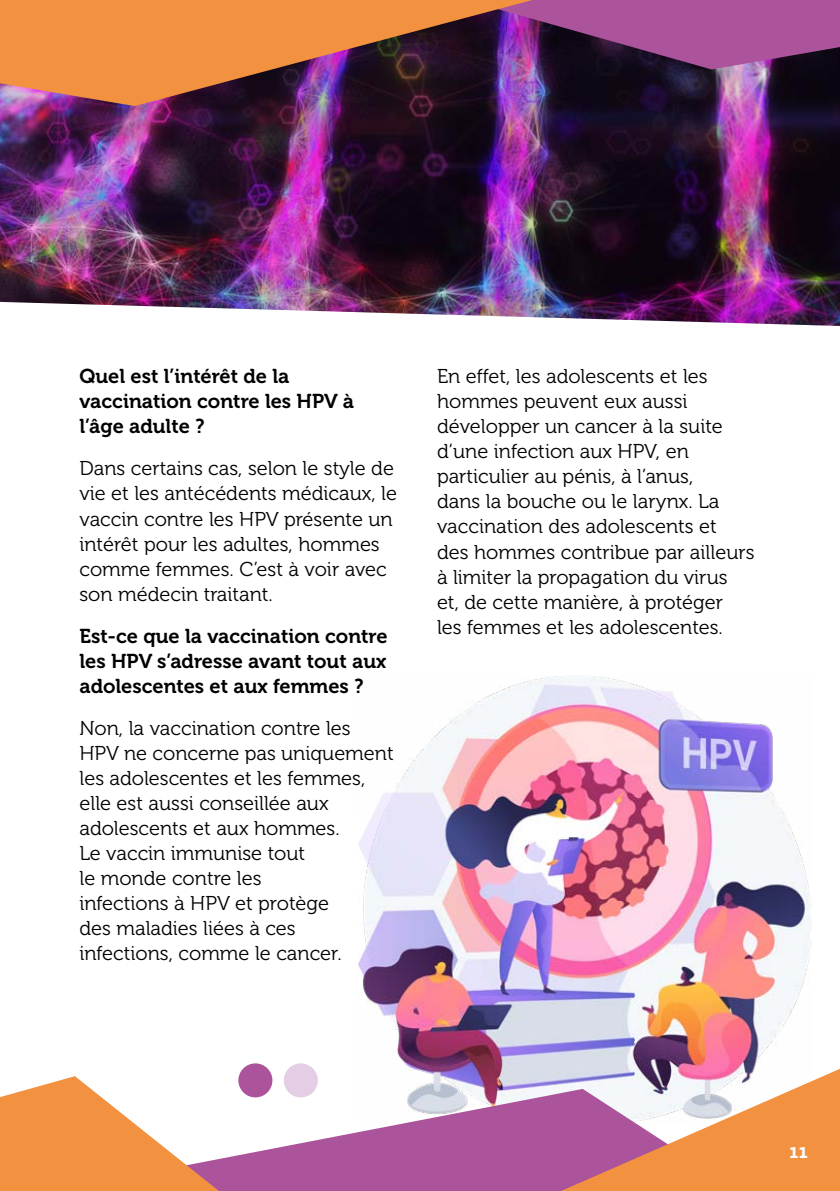
<style>
.page{position:relative;width:840px;height:1191px;background:#fff}
.page>*{position:absolute;margin:0;border:0;box-sizing:border-box;transform-origin:0 0}
.body{font:20px/25px "Museo 300";color:#000}
.body-2{font:20px/25px "Museo 700";color:#000}
.t1{font:700 16px "Geogrotesque";color:#fff}
</style>
<div class="page">
<img style="left:358px;top:676px;width:453px;height:413px">
<svg style="left:219px;top:1089px;width:342px;height:102px;fill:#ac549b"></svg>
<img style="left:0;top:69px;width:839px;height:257px">
<svg style="left:561px;top:1068px;width:278px;height:123px"></svg>
<svg style="left:0;top:1076px;width:219px;height:115px"></svg>
<svg style="left:532px;top:0;width:307px;height:69px;background:#86427c"></svg>
<img style="left:0;top:0;width:532px;height:106px">
<div style="left:238px;top:1063px;width:34px;height:34px;background:#ac549b;border-radius:50%"></div>
<div style="left:283px;top:1063px;width:34px;height:34px;background:#e3cee6;border-radius:50%"></div>
<p class="body-2" style="left:79px;top:364px;width:276px">Quel est l’intérêt de la vaccination contre les HPV à l’âge adulte ?</p>
<p class="body" style="left:79px;top:456px;width:319px">Dans certains cas, selon le style de vie et les antécédents médicaux, le vaccin contre les HPV présente un intérêt pour les adultes, hommes comme femmes. C’est à voir avec son médecin traitant.</p>
<p class="body-2" style="left:79px;top:623px;width:309px;text-align:justify">Est-ce que la vaccination contre les HPV s’adresse avant tout aux adolescentes et aux femmes ?</p>
<p class="body" style="left:79px;top:715px;width:315px">Non, la vaccination contre les<br>HPV ne concerne pas uniquement les adolescentes et les femmes, elle est aussi conseillée aux adolescents et aux hommes.<br>Le vaccin immunise tout<br>le monde contre les<br>infections à HPV et protège<br>des maladies liées à ces infections, comme le cancer.</p>
<p class="body" style="left:437px;top:364px;width:319px">En effet, les adolescents et les hommes peuvent eux aussi développer un cancer à la suite d’une infection aux HPV, en particulier au pénis, à l’anus,<br>dans la bouche ou le larynx. La vaccination des adolescents et<br>des hommes contribue par ailleurs à limiter la propagation du virus et, de cette manière, à protéger<br>les femmes et les adolescentes.</p>
<p class="t1" style="left:789px;top:1142px;width:20px">11</p>
</div>
